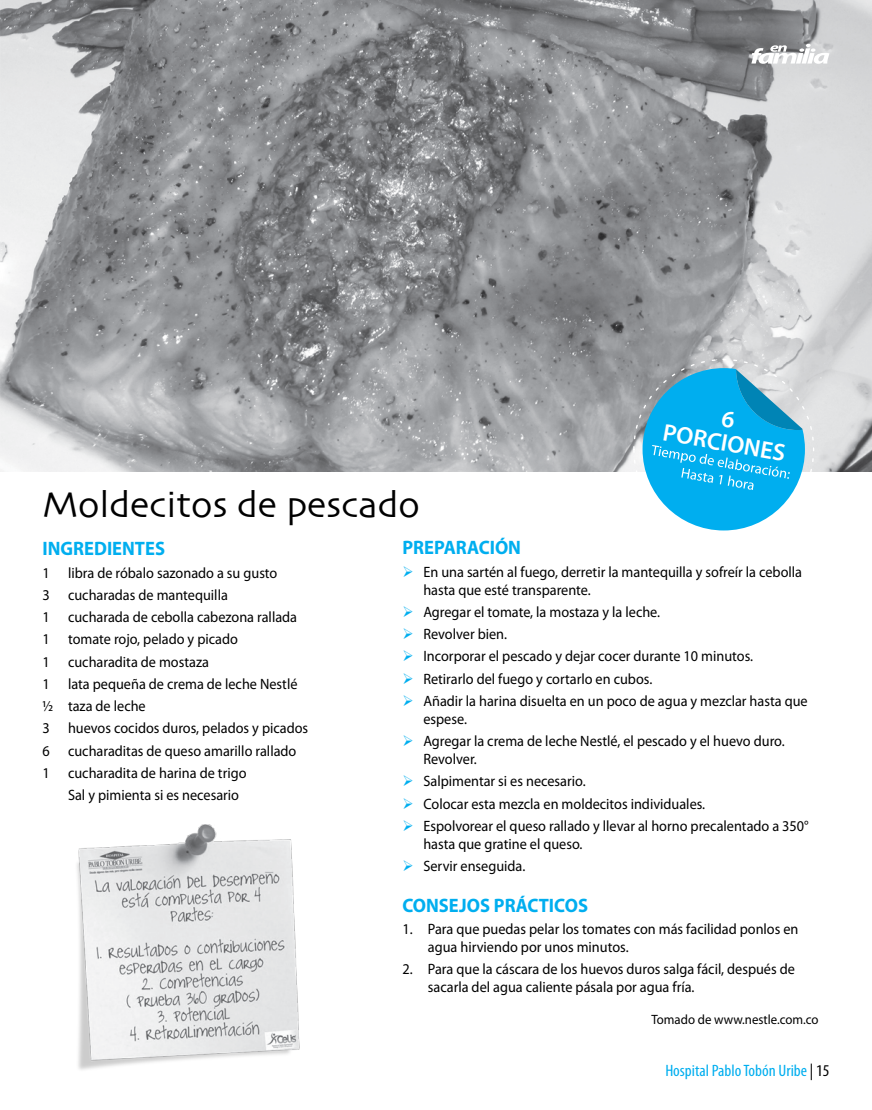
<style>
.page{position:relative;width:872px;height:1110px;background:#fff}
.page>*{position:absolute;margin:0;border:0;box-sizing:border-box;transform-origin:0 0}
.t1{font:37.5px "Skia";color:#000}
.t2{font:600 24.3px/23.7px "Myriad Pro";color:#fff;text-align:center}
.t3{font:700 19.5px "Myriad Pro";color:#00aeef;scale:.95 1}
.t4{font:condensed 16.5px "Myriad Pro";color:#00aeef;scale:1.05 1}
.t5{font:15px/18px "Myriad Pro";color:#000;scale:.95 1}
.t6{font:13.5px "Myriad Pro";color:#000;scale:.95 1}
.s1{color:#00aeef}
.s2{color:#000}
</style>
<div class="page">
<img style="left:0;top:0;width:872px;height:472px">
<svg style="left:642px;top:368px;width:163px;height:162px;background:#3bb9e8"></svg>
<svg style="left:751px;top:44px;width:78px;height:20px"></svg>
<img style="left:77px;top:824px;width:223px;height:246px">
<p class="t2" style="left:669px;top:396px;width:125px;rotate:10deg">6<br>PORCIONES</p>
<p class="t1" style="left:43px;top:482px;width:379px">Moldecitos de pescado</p>
<p class="t3" style="left:43px;top:536px;width:109px">INGREDIENTES</p>
<p class="t5" style="left:43px;top:563px;width:249px">1 libra de róbalo sazonado a su gusto</p>
<p class="t5" style="left:43px;top:585px;width:197px">3 cucharadas de mantequilla</p>
<p class="t5" style="left:43px;top:608px;width:269px">1 cucharada de cebolla cabezona rallada</p>
<p class="t5" style="left:43px;top:630px;width:207px">1 tomate rojo, pelado y picado</p>
<p class="t5" style="left:43px;top:652px;width:177px">1 cucharadita de mostaza</p>
<p class="t5" style="left:43px;top:674px;width:270px">1 lata pequeña de crema de leche Nestlé</p>
<p class="t5" style="left:43px;top:697px;width:110px">½ taza de leche</p>
<p class="t5" style="left:43px;top:719px;width:281px">3 huevos cocidos duros, pelados y picados</p>
<p class="t5" style="left:43px;top:741px;width:269px">6 cucharaditas de queso amarillo rallado</p>
<p class="t5" style="left:43px;top:763px;width:216px">1 cucharadita de harina de trigo</p>
<p class="t5" style="left:68px;top:786px;width:181px">Sal y pimienta si es necesario</p>
<p class="t3" style="left:402px;top:535px;width:12px">PREPARACI</p>
<p class="t3" style="left:495px;top:535px;width:29px">ÓN</p>
<p class="t5" style="left:423px;top:562px;width:400px;text-indent:-21px"><span class="s1">➢</span> En una sartén al fuego, derretir la mantequilla y sofreír la cebolla hasta que esté transparente.</p>
<p class="t5" style="left:402px;top:603px;width:273px"><span class="s1">➢</span> Agregar el tomate, la mostaza y la leche.</p>
<p class="t5" style="left:402px;top:625px;width:112px"><span class="s1">➢</span> Revolver bien.</p>
<p class="t5" style="left:402px;top:647px;width:371px"><span class="s1">➢</span> Incorporar el pescado y dejar cocer durante 10 minutos.</p>
<p class="t5" style="left:402px;top:669px;width:265px"><span class="s1">➢</span> Retirarlo del fuego y cortarlo en cubos.</p>
<p class="t5" style="left:423px;top:692px;width:406px;text-indent:-21px"><span class="s1">➢</span> Añadir la harina disuelta en un poco de agua y mezclar hasta que espese.</p>
<p class="t5" style="left:423px;top:732px;width:382px;text-indent:-21px"><span class="s1">➢</span> Agregar la crema de leche Nestlé, el pescado y el huevo duro.<br>Revolver.</p>
<p class="t5" style="left:402px;top:772px;width:194px"><span class="s1">➢</span> Salpimentar si es necesario.</p>
<p class="t5" style="left:402px;top:794px;width:320px"><span class="s1">➢</span> Colocar esta mezcla en moldecitos individuales.</p>
<p class="t5" style="left:423px;top:817px;width:407px;text-indent:-21px"><span class="s1">➢</span> Espolvorear el queso rallado y llevar al horno precalentado a 350° hasta que gratine el queso.</p>
<p class="t5" style="left:402px;top:857px;width:131px"><span class="s1">➢</span> Servir enseguida.</p>
<p class="t3" style="left:402px;top:892px;width:144px">CONSEJOS PRÁCTICOS</p>
<p class="t5" style="left:428px;top:919px;width:391px;text-indent:-25px">1. Para que puedas pelar los tomates con más facilidad ponlos en agua hirviendo por unos minutos.</p>
<p class="t5" style="left:428px;top:960px;width:388px;text-indent:-25px">2. Para que la cáscara de los huevos duros salga fácil, después de sacarla del agua caliente pásala por agua fría.</p>
<p class="t6" style="left:651px;top:1011px;width:177px">Tomado de www.nestle.com.co</p>
<p class="t4" style="left:665px;top:1060px;width:158px">Hospital Pablo Tobón Uribe <span class="s2">| 15</span></p>
</div>
